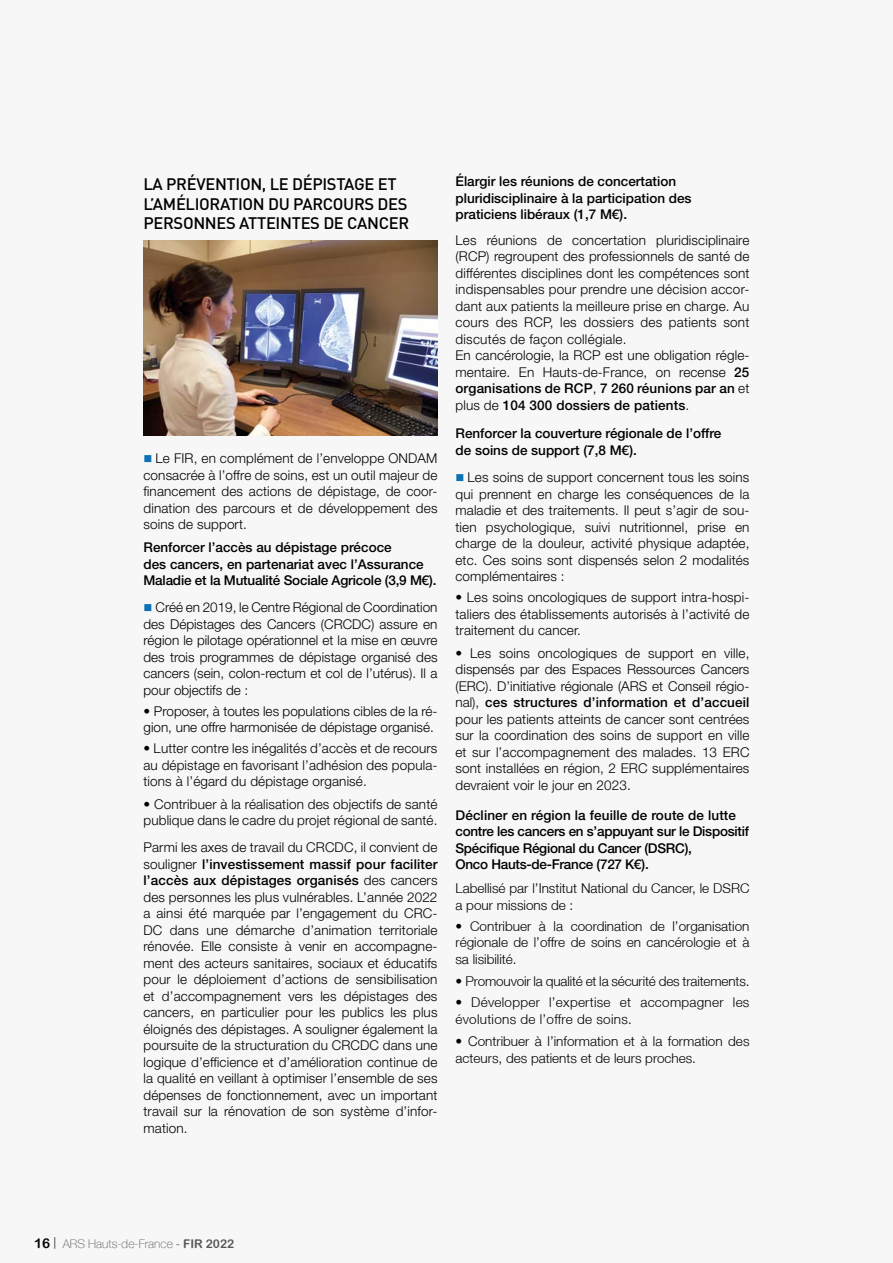
<style>
.page{position:relative;width:893px;height:1263px;background:#f7f7f7}
.page>*{position:absolute;margin:0;border:0;box-sizing:border-box;transform-origin:0 0}
.t1{font:500 16.5px/19.5px "DIN";letter-spacing:-.02em;color:#000}
.t2{font:300 13.5px/16.5px "Helvetica Neue LT Std";letter-spacing:.01em;color:#000;text-align:justify}
.t3{font:300 13.5px/16.5px "Helvetica Neue LT";color:#000}
.t4{font:500 13.5px/16.5px "Helvetica Neue LT Std";color:#000}
.t5{font:500 13.5px/16.5px "Helvetica Neue LT Std";letter-spacing:-.02em;color:#000}
.t6{font:300 13.5px/16.5px "Helvetica Neue LT";letter-spacing:.02em;color:#000}
.t7{font:100 12px "Helvetica Neue LT";color:#575756}
.s1{color:#0b72b5}
.s2{font-weight:500}
.s3{font-family:"Helvetica Neue LT Std"}
.s4{font-family:"Arial Rounded MT Bold";font-weight:400;font-size:13.5px;color:#000}
.s5{font-family:"Today Sans HEFOP";font-weight:300;font-size:13.5px;color:#000}
.s6{font-family:"Today Sans HEFOP";font-weight:300;font-size:13.5px}
.s7{font-family:"Arial Rounded MT Bold";font-weight:400}
</style>
<div class="page">
<img style="left:144px;top:240px;width:293px;height:196px">
<p class="t1" style="left:144px;top:174px;width:267px">LA PRÉVENTION, LE DÉPISTAGE ET<br>L’AMÉLIORATION DU PARCOURS DES<br>PERSONNES ATTEINTES DE CANCER</p>
<p class="t2" style="left:144px;top:450px;width:295px"><span class="s1">■</span> Le FIR, en complément de l’enveloppe ONDAM consacrée à l’offre de soins, est un outil majeur de financement des actions de dépistage, de coor&shy;dination des parcours et de développement des soins de support.</p>
<p class="t4" style="left:144px;top:539px;width:294px">Renforcer l’accès au dépistage précoce<br>des cancers, en partenariat avec l’Assurance<br>Maladie et la Mutualité Sociale Agricole (3,9 M€).</p>
<p class="t2" style="left:144px;top:599px;width:295px"><span class="s1">■</span> Créé en 2019, le Centre Régional de Coordination des Dépistages des Cancers (CRCDC) assure en région le pilotage opérationnel et la mise en œuvre des trois programmes de dépistage organisé des cancers (sein, colon-rectum et col de l’utérus). Il a pour objectifs de :</p>
<p class="t2" style="left:144px;top:702px;width:295px">• Proposer, à toutes les populations cibles de la ré&shy;gion, une offre harmonisée de dépistage organisé.</p>
<p class="t2" style="left:144px;top:740px;width:295px">• Lutter contre les inégalités d’accès et de recours au dépistage en favorisant l’adhésion des popula&shy;tions à l’égard du dépistage organisé.</p>
<p class="t2" style="left:144px;top:795px;width:295px">• Contribuer à la réalisation des objectifs de santé publique dans le cadre du projet régional de santé.</p>
<p class="t2" style="left:144px;top:839px;width:295px">Parmi les axes de travail du CRCDC, il convient de souligner <span class="s2">l’investissement massif pour faciliter l’accès aux dépistages organisés</span> des cancers des personnes les plus vulnérables. L’année 2022 a ainsi été marquée par l’engagement du CRC-DC dans une démarche d’animation territoriale rénovée. Elle consiste à venir en accompagne&shy;ment des acteurs sanitaires, sociaux et éducatifs pour le déploiement d’actions de sensibilisation et d’accompagnement vers les dépistages des cancers, en particulier pour les publics les plus éloignés des dépistages. A souligner également la poursuite de la structuration du CRCDC dans une logique d’efficience et d’amélioration continue de la qualité en veillant à optimiser l’ensemble de ses dépenses de fonctionnement, avec un important travail sur la rénovation de son système d’infor&shy;mation.</p>
<p class="t4" style="left:455px;top:173px;width:238px">Élargir les réunions de concertation pluridisciplinaire à la participation des praticiens libéraux (1,7 M€).</p>
<p class="t2" style="left:455px;top:232px;width:295px;text-align:left">Les réunions de concertation pluridisciplinaire (RCP) regroupent des professionnels de santé de différentes disciplines dont les compétences sont indispensables pour prendre une décision accor&shy;dant aux patients la meilleure prise en charge. Au cours des RCP, les dossiers des patients sont discutés de façon collégiale.<br>En cancérologie, la RCP est une obligation régle&shy;mentaire. En Hauts-de-France, on recense <span class="s2">25 organisations de RCP</span>, <span class="s2">7 260 réunions par an</span> et plus de <span class="s2">104 300 dossiers de patients</span>.</p>
<p class="t4" style="left:455px;top:425px;width:267px">Renforcer la couverture régionale de l’offre de soins de support (7,8 M€).</p>
<p class="t2" style="left:455px;top:469px;width:295px"><span class="s1">■</span> Les soins de support concernent tous les soins qui prennent en charge les conséquences de la maladie et des traitements. Il peut s’agir de sou&shy;tien psychologique, suivi nutritionnel, prise en charge de la douleur, activité physique adaptée, etc. Ces soins sont dispensés selon 2 modalités complémentaires :</p>
<p class="t2" style="left:455px;top:589px;width:295px">• Les soins oncologiques de support intra-hospi&shy;taliers des établissements autorisés à l’activité de traitement du cancer.</p>
<p class="t2" style="left:455px;top:644px;width:295px">• Les soins oncologiques de support en ville, dispensés par des Espaces Ressources Cancers (ERC). D’initiative régionale (ARS et Conseil régio&shy;nal), <span class="s2">ces structures d’information et d’accueil </span>pour les patients atteints de cancer sont centrées sur la coordination des soins de support en ville et sur l’accompagnement des malades. 13 ERC sont installées en région, 2 ERC supplémentaires devraient voir le jour en 2023.</p>
<p class="t5" style="left:455px;top:806px;width:295px">Décliner en région la feuille de route de lutte contre les cancers en s’appuyant sur le Dispositif Spécifique Régional du Cancer (DSRC),<br>Onco Hauts-de-France (727 K€).</p>
<p class="t3" style="left:455px;top:880px;width:295px">Labellisé par l’Institut National du Cancer, le DSRC a pour missions de :</p>
<p class="t3" style="left:455px;top:917px;width:295px;text-align:justify"><span class="s3">•</span> Contribuer à la coordination de l’organisation régionale de l’offre de soins en cancérologie et à sa lisibilité.</p>
<p class="t3" style="left:455px;top:973px;width:295px"><span class="s3">•</span> Promouvoir la qualité et la sécurité des traitements.</p>
<p class="t6" style="left:455px;top:994px;width:295px"><span class="s3">•</span> Développer l’expertise et accompagner les évolutions de l’offre de soins.</p>
<p class="t3" style="left:455px;top:1033px;width:295px"><span class="s3">• C</span>ontribuer à l’information et à la formation des acteurs, des patients et de leurs proches.</p>
<p class="t7" style="left:34px;top:1236px;width:202px"><span class="s4">16</span> <span class="s5">|</span> ARS Hauts-de-France <span class="s6">-</span> <span class="s7">FIR 2022</span></p>
</div>
